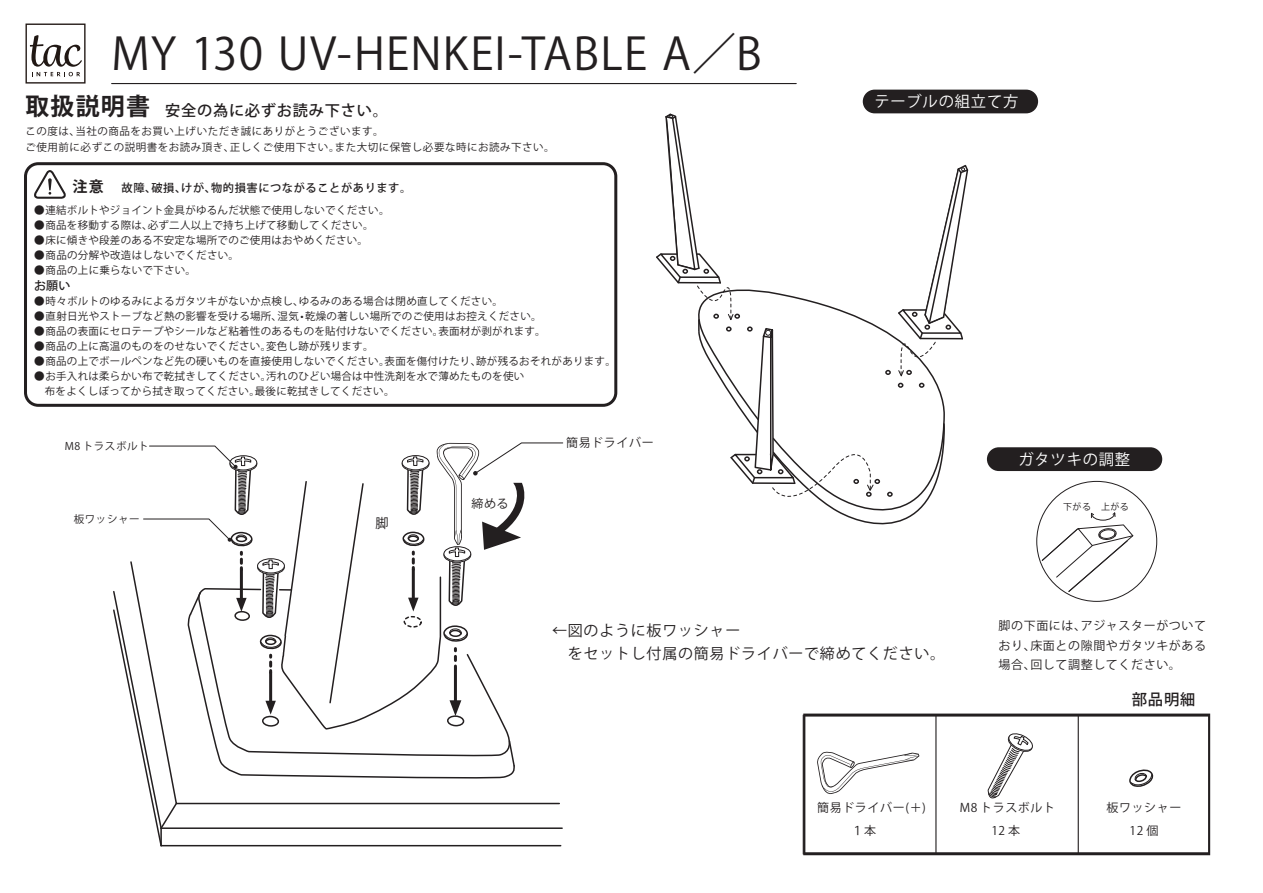
<style>
.page{position:relative;width:1263px;height:893px;background:#fff}
.page>*{position:absolute;margin:0;border:0;box-sizing:border-box;transform-origin:0 0}
.t1{font:44.1px "Koz Go Pr 6 N";letter-spacing:.03em;color:#231f20}
.t2{font:700 24px "Koz Go Pro";letter-spacing:.05em;color:#231f20}
.t3{font:15.3px "Koz Go Pro";letter-spacing:.05em;color:#fff}
.t4{font:500 15.3px "Koz Go Pro";color:#231f20}
.t5{font:500 15.15px "Koz Go Pr 6 N";letter-spacing:.05em;color:#231f20}
.t6{font:15px/22.5px "Hira Maru Pro W4 90 ms RKSJ H";letter-spacing:.05em;color:#231f20}
.t7{font:13.2px "Hira Maru Pro W4 90 ms RKSJ H";color:#231f20}
.t8{font:12px/19.5px "Koz Go Pro";letter-spacing:.05em;color:#231f20;text-align:justify}
.t9{font:12px/22.5px "Hira Maru Pro W4 90 ms RKSJ H";letter-spacing:.05em;color:#231f20;text-align:center}
.t10{font:500 12px "Koz Go Pr 6 N";color:#231f20}
.t11{font:500 11.25px "Koz Go Pr 6 N";letter-spacing:.05em;color:#231f20}
.t12{font:10.5px/15px "Koz Go Pr 6 N";letter-spacing:.025em;color:#231f20}
.t13{font:10.5px/16.5px "Koz Go Pr 6 N";letter-spacing:.05em;color:#231f20}
.t14{font:10.5px "Hira Maru Pro W4 90 ms RKSJ H";letter-spacing:.05em;color:#231f20}
.t15{font:9px "Koz Go Pro";letter-spacing:.05em;color:#231f20}
.s1{font-family:"Koz Go Pro";font-weight:700;font-size:15px}
</style>
<div class="page">
<svg style="left:34px;top:170px;width:32px;height:29px"></svg>
<div style="left:24px;top:162px;width:593px;height:245px;border:3px solid #231f20;border-radius:13px"></div>
<hr style="left:112px;top:83px;width:684px;height:1px;background:#231f20">
<svg style="left:656px;top:112px;width:315px;height:413px"></svg>
<div style="left:863px;top:90px;width:175px;height:23px;background:#231f20;border-radius:12px"></div>
<svg style="left:26px;top:24px;width:60px;height:60px"></svg>
<svg style="left:803px;top:714px;width:407px;height:141px"></svg>
<hr style="left:803px;top:715px;width:1px;height:139px;background:#231f20">
<hr style="left:935px;top:715px;width:1px;height:139px;background:#231f20">
<hr style="left:1078px;top:715px;width:1px;height:139px;background:#231f20">
<div style="left:230px;top:456px;width:27px;height:16px;border:1px solid #231f20;border-radius:50%"></div>
<svg style="left:230px;top:456px;width:27px;height:14px"></svg>
<div style="left:230px;top:455px;width:27px;height:15px;border:1px solid #231f20;border-radius:50%"></div>
<hr style="left:161px;top:827px;width:401px;height:2px;background:#231f20">
<hr style="left:161px;top:845px;width:400px;height:1px;background:#231f20">
<svg style="left:113px;top:445px;width:139px;height:402px"></svg>
<div style="left:987px;top:447px;width:175px;height:24px;background:#231f20;border-radius:12px"></div>
<svg style="left:1036px;top:512px;width:98px;height:90px"></svg>
<svg style="left:816px;top:750px;width:103px;height:45px"></svg>
<svg style="left:987px;top:732px;width:47px;height:68px"></svg>
<div style="left:257px;top:560px;width:28px;height:15px;border:1px solid #231f20;border-radius:50%"></div>
<div style="left:257px;top:558px;width:28px;height:15px;border:1px solid #231f20;border-radius:50%"></div>
<svg style="left:258px;top:442px;width:305px;height:387px"></svg>
<h1 class="t1" style="left:112px;top:29px;width:652px">MY 130 UV-HENKEI-TABLE A／B</h1>
<h2 class="t2" style="left:26px;top:91px;width:126px">取扱説明書</h2>
<h3 class="t5" style="left:165px;top:101px;width:225px">安全の為に必ずお読み下さい。</h3>
<p class="t13" style="left:26px;top:123px;width:531px">この度は、当社の商品をお買い上げいただき誠にありがとうございます。<br>ご使用前に必ずこの説明書をお読み頂き、正しくご使用下さい。また大切に保管し必要な時にお読み下さい。</p>
<p class="t11" style="left:72px;top:181px;width:340px"><span class="s1">注意</span> 故障、破損、けが、物的損害につながることがあります。</p>
<p class="t12" style="left:34px;top:203px;width:357px">●連結ボルトやジョイント金具がゆるんだ状態で使用しないでください。</p>
<p class="t12" style="left:34px;top:218px;width:341px">●商品を移動する際は、必ず二人以上で持ち上げて移動してください。</p>
<p class="t12" style="left:34px;top:233px;width:336px">●床に傾きや段差のある不安定な場所でのご使用はおやめください。</p>
<p class="t12" style="left:34px;top:248px;width:207px">●商品の分解や改造はしないでください。</p>
<p class="t12" style="left:34px;top:263px;width:164px">●商品の上に乗らないで下さい。</p>
<p class="t10" style="left:34px;top:279px;width:38px">お願い</p>
<p class="t12" style="left:34px;top:294px;width:470px">●時々ボルトのゆるみによるガタツキがないか点検し、ゆるみのある場合は閉め直してください。</p>
<p class="t12" style="left:34px;top:309px;width:509px">●直射日光やストーブなど熱の影響を受ける場所、湿気•乾燥の著しい場所でのご使用はお控えください。</p>
<p class="t12" style="left:34px;top:324px;width:513px">●商品の表面にセロテープやシールなど粘着性のあるものを貼付けないでください。表面材が剥がれます。</p>
<p class="t12" style="left:34px;top:339px;width:341px">●商品の上に高温のものをのせないでください。変色し跡が残ります。</p>
<p class="t12" style="left:34px;top:354px;width:583px">●商品の上でボールペンなど先の硬いものを直接使用しないでください。表面を傷付けたり、跡が残るおそれがあります。</p>
<p class="t12" style="left:45px;top:369px;width:481px;text-indent:-11px">●お手入れは柔らかい布で乾拭きしてください。汚れのひどい場合は中性洗剤を水で薄めたものを使い布をよくしぼってから拭き取ってください。最後に乾拭きしてください。</p>
<p class="t14" style="left:65px;top:440px;width:86px">M8 トラスボルト</p>
<p class="t14" style="left:74px;top:513px;width:68px">板ワッシャー</p>
<p class="t7" style="left:375px;top:516px;width:15px">脚</p>
<p class="t9" style="left:471px;top:493px;width:39px">締める</p>
<p class="t9" style="left:566px;top:432px;width:89px">簡易ドライバー</p>
<h3 class="t3" style="left:874px;top:92px;width:146px">テーブルの組立て方</h3>
<h3 class="t3" style="left:1018px;top:450px;width:113px">ガタツキの調整</h3>
<p class="t15" style="left:1063px;top:501px;width:67px">下がる　上がる</p>
<h3 class="t6" style="left:552px;top:620px;width:394px">←図のように板ワッシャー<br>　をセットし付属の簡易ドライバーで締めてください。</h3>
<p class="t8" style="left:998px;top:616px;width:209px">脚の下面には、アジャスターがついており、床面との隙間やガタツキがある場合、回して調整してください。</p>
<h3 class="t4" style="left:1132px;top:689px;width:65px">部品明細</h3>
<p class="t9" style="left:851px;top:797px;width:76px;text-align:left;text-indent:-34px">簡易ドライバー(＋)<br>１本</p>
<p class="t9" style="left:960px;top:797px;width:97px">M8 トラスボルト<br>12本</p>
<p class="t9" style="left:1106px;top:797px;width:76px">板ワッシャー<br>12個</p>
</div>
